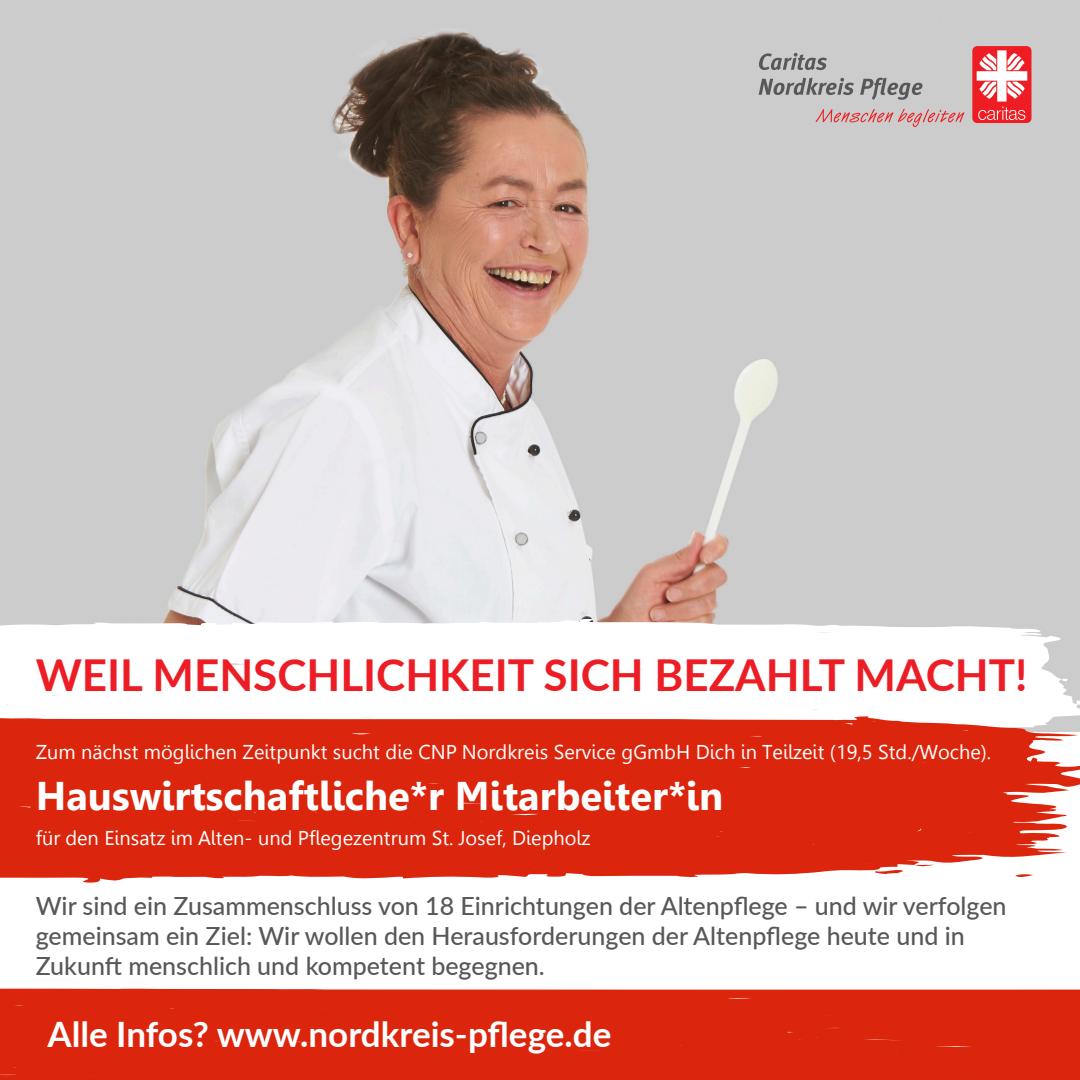
<style>
.page{position:relative;width:1080px;height:1080px;background:#fff}
.page>*{position:absolute;margin:0;border:0;box-sizing:border-box;transform-origin:0 0}
.t1{font:700 44px "Lato";color:#ec1d25}
.t2{font:700 40px "Leelawadee";color:#fff}
.t3{font:700 35px "Lato";color:#fff}
.t4{font:500 25px/30px "Lato";color:#57585a}
.t5{font:20px "Leelawadee";color:#fff}
</style>
<div class="page">
<img style="left:0;top:0;width:1080px;height:619px">
<svg style="left:759px;top:53px;width:68px;height:17px"></svg>
<svg style="left:759px;top:78px;width:95px;height:17px"></svg>
<svg style="left:860px;top:78px;width:63px;height:22px"></svg>
<svg style="left:815px;top:109px;width:149px;height:18px"></svg>
<div style="left:972px;top:46px;width:59px;height:77px;background:#ee1d23;border-radius:5px"></div>
<svg style="left:977px;top:50px;width:50px;height:70px"></svg>
<svg style="left:0;top:619px;width:1080px;height:97px"></svg>
<svg style="left:0;top:716px;width:1080px;height:167px;fill:#db260d"></svg>
<svg style="left:1015px;top:874px;width:18px;height:3px"></svg>
<svg style="left:915px;top:865px;width:20px;height:3px"></svg>
<svg style="left:873px;top:870px;width:35px;height:4px"></svg>
<div style="left:0;top:988px;width:1080px;height:92px;background:#db260d"></div>
<h1 class="t1" style="left:36px;top:643px;width:993px">WEIL MENSCHLICHKEIT SICH BEZAHLT MACHT!</h1>
<p class="t5" style="left:36px;top:740px;width:957px">Zum nächst möglichen Zeitpunkt sucht die CNP Nordkreis Service gGmbH Dich in Teilzeit (19,5 Std./Woche).</p>
<h2 class="t2" style="left:36px;top:773px;width:689px">Hauswirtschaftliche*r Mitarbeiter*in</h2>
<p class="t5" style="left:36px;top:826px;width:556px">für den Einsatz im Alten- und Pflegezentrum St. Josef, Diepholz</p>
<p class="t4" style="left:36px;top:890px;width:972px">Wir sind ein Zusammenschluss von 18 Einrichtungen der Altenpflege – und wir verfolgen gemeinsam ein Ziel: Wir wollen den Herausforderungen der Altenpflege heute und in<br>Zukunft menschlich und kompetent begegnen.</p>
<h3 class="t3" style="left:47px;top:1008px;width:565px">Alle Infos? www.nordkreis-pflege.de</h3>
</div>
